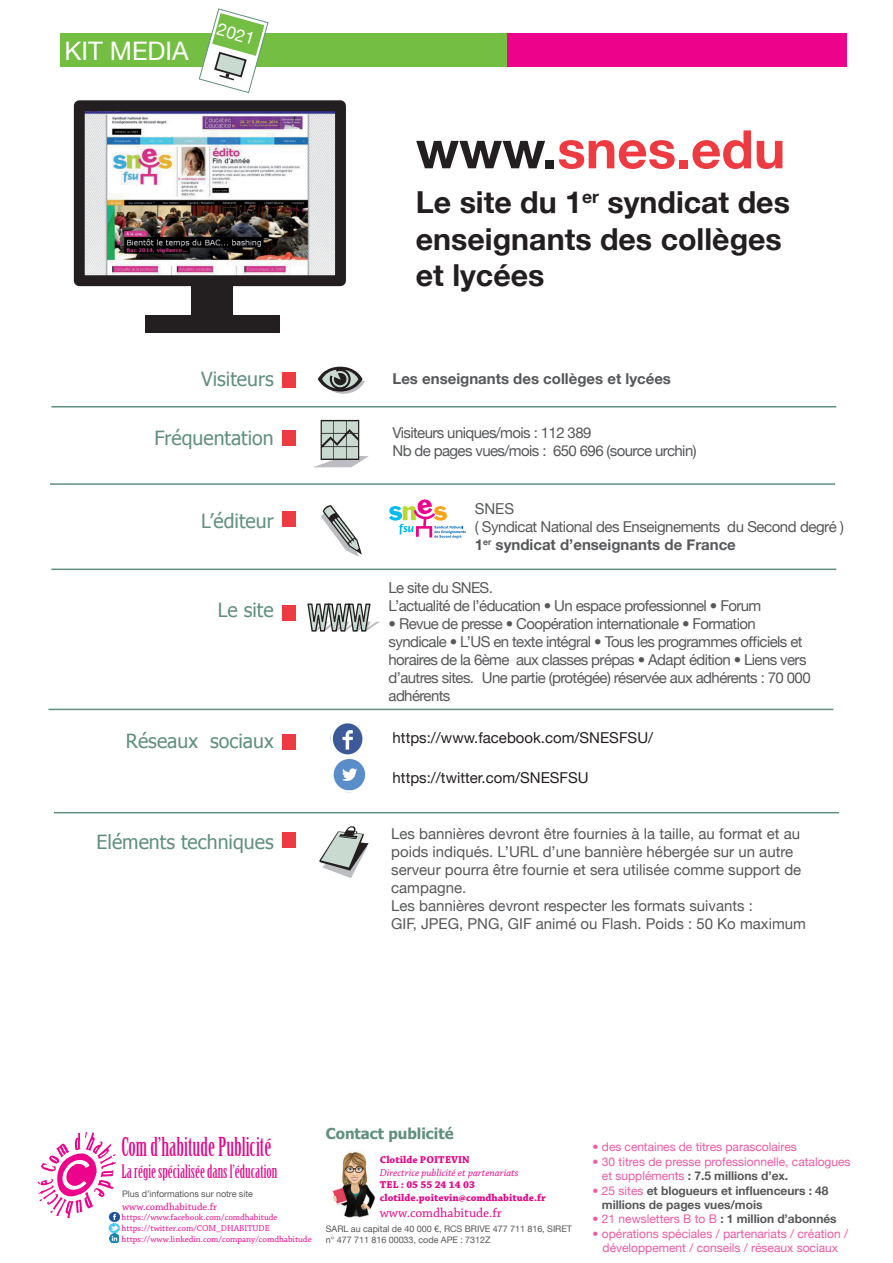
<style>
.page{position:relative;width:893px;height:1263px;background:#fff}
.page>*{position:absolute;margin:0;border:0;box-sizing:border-box;transform-origin:0 0}
.t1{font:700 53.1px "Helvetica Neue";color:#ee3a41}
.t2{font:700 30.3px/36.5px "Helvetica Neue";color:#231f20}
.t3{font:25.5px "Birch Std";color:#e20787}
.t4{font:25.5px "Helvetica Neue";color:#fff}
.t5{font:19.5px "Tahoma";color:#619080}
.t6{font:18px "Birch Std";color:#e20787}
.t7{font:17.25px "Helvetica Neue";color:#fff}
.t8{font:15px/18px "Helvetica Neue";letter-spacing:-.04em;color:#57585a}
.t9{font:15px/18px "Helvetica Neue";color:#57585a}
.t10{font:700 15px "Helvetica Neue";color:#57585a}
.t11{font:15px "Helvetica Neue";color:#231f20}
.t12{font:700 15px "Tahoma";color:#619080}
.t13{font:13.5px "Chaparral Pro";color:#e20787}
.t14{font:12px/14.4px "Helvetica Neue";color:#ef59a1}
.t15{font:700 12px/14.4px "Helvetica Neue";letter-spacing:-.005em;color:#57585a}
.t16{font:italic 10.5px/12.6px "Chaparral Pro";color:#e20787}
.t17{font:700 10.5px/12.6px "Chaparral Pro";color:#e20787}
.t18{font:10.5px "Chaparral Pro";color:#e20787}
.t19{font:9px/10.8px "Helvetica Neue";letter-spacing:-.005em;color:#57585a}
.t20{font:9px "Chaparral Pro";color:#ed028c}
.t21{font:9px "Chaparral Pro";color:#e20787}
.s1{color:#231f20}
.s2{font-weight:700;font-style:normal}
.s3{font-weight:700;color:#57585a}
.s4{font-weight:400;color:#ef59a1}
</style>
<div class="page">
<div style="left:283px;top:511px;width:13px;height:16px;background:#ee3a41"></div>
<div style="left:283px;top:832px;width:13px;height:16px;background:#ee3a41"></div>
<div style="left:283px;top:430px;width:13px;height:16px;background:#ee3a41"></div>
<hr style="left:51px;top:406px;width:785px;height:1px;background:#619080">
<hr style="left:50px;top:483px;width:785px;height:2px;background:#619080">
<hr style="left:51px;top:569px;width:785px;height:1px;background:#619080">
<hr style="left:48px;top:709px;width:785px;height:1px;background:#619080">
<hr style="left:54px;top:812px;width:785px;height:1px;background:#619080">
<svg style="left:321px;top:505px;width:41px;height:52px"></svg>
<svg style="left:318px;top:367px;width:47px;height:27px"></svg>
<svg style="left:319px;top:826px;width:50px;height:52px"></svg>
<svg style="left:389px;top:499px;width:77px;height:39px"></svg>
<div style="left:283px;top:372px;width:13px;height:15px;background:#ee3a41"></div>
<div style="left:283px;top:605px;width:13px;height:15px;background:#ee3a41"></div>
<svg style="left:314px;top:420px;width:55px;height:47px"></svg>
<svg style="left:307px;top:603px;width:73px;height:29px"></svg>
<img style="left:86px;top:112px;width:248px;height:162px">
<div style="left:74px;top:100px;width:272px;height:186px;border:11px solid #231f20"></div>
<div style="left:191px;top:281px;width:41px;height:40px;background:#231f20"></div>
<div style="left:145px;top:315px;width:134px;height:18px;background:#231f20"></div>
<div style="left:60px;top:34px;width:785px;height:33px;background:#74bf43"></div>
<div style="left:508px;top:34px;width:339px;height:33px;background:#ed028c"></div>
<svg style="left:198px;top:8px;width:71px;height:85px"></svg>
<div style="left:283px;top:734px;width:13px;height:16px;background:#ee3a41"></div>
<img style="left:332px;top:723px;width:34px;height:68px">
<svg style="left:37px;top:1132px;width:79px;height:86px"></svg>
<img style="left:109px;top:1211px;width:11px;height:22px">
<svg style="left:110px;top:1233px;width:9px;height:10px"></svg>
<img style="left:332px;top:1151px;width:44px;height:67px">
<p class="t4" style="left:64px;top:36px;width:126px">KIT MEDIA</p>
<p class="t7" style="left:220px;top:19px;width:40px;rotate:16deg">2021</p>
<p class="t1" style="left:416px;top:117px;width:371px"><span class="s1">www.</span>snes.edu</p>
<p class="t2" style="left:416px;top:184px;width:376px">Le site du 1<sup>er</sup> syndicat des enseignants des collèges et lycées</p>
<p class="t5" style="left:201px;top:366px;width:74px">Visiteurs</p>
<p class="t10" style="left:392px;top:369px;width:280px">Les enseignants des collèges et lycées</p>
<p class="t5" style="left:154px;top:425px;width:121px">Fréquentation</p>
<p class="t8" style="left:392px;top:423px;width:200px">Visiteurs uniques/mois : 112 389</p>
<p class="t8" style="left:392px;top:441px;width:306px">Nb de pages vues/mois : 650 696 (source urchin)</p>
<p class="t5" style="left:201px;top:508px;width:74px">L’éditeur</p>
<p class="t5" style="left:218px;top:598px;width:58px">Le site</p>
<p class="t8" style="left:475px;top:499px;width:371px">SNES<br>( Syndicat National des Enseignements du Second degré )</p>
<p class="t10" style="left:475px;top:535px;width:263px">1<sup>er</sup> syndicat d’enseignants de France</p>
<p class="t8" style="left:389px;top:578px;width:106px">Le site du SNES.</p>
<p class="t8" style="left:389px;top:596px;width:374px">L’actualité de l’éducation • Un espace professionnel • Forum</p>
<p class="t8" style="left:389px;top:614px;width:424px">• Revue de presse • Coopération internationale • Formation syndicale • L’US en texte intégral • Tous les programmes officiels et horaires de la 6ème aux classes prépas • Adapt édition • Liens vers d’autres sites. Une partie (protégée) réservée aux adhérents : 70 000 adhérents</p>
<p class="t5" style="left:126px;top:728px;width:149px">Réseaux sociaux</p>
<p class="t11" style="left:393px;top:729px;width:262px">https://www.facebook.com/SNESFSU/</p>
<p class="t11" style="left:393px;top:769px;width:198px">https://twitter.com/SNESFSU</p>
<p class="t5" style="left:97px;top:830px;width:179px">Eléments techniques</p>
<p class="t9" style="left:391px;top:824px;width:412px">Les bannières devront être fournies à la taille, au format et au poids indiqués. L’URL d’une bannière hébergée sur un autre serveur pourra être fournie et sera utilisée comme support de campagne.</p>
<p class="t9" style="left:391px;top:896px;width:416px">Les bannières devront respecter les formats suivants :<br>GIF, JPEG, PNG, GIF animé ou Flash. Poids : 50 Ko maximum</p>
<p class="t3" style="left:121px;top:1132px;width:151px">Com d’habitude Publicité</p>
<p class="t6" style="left:121px;top:1161px;width:157px">La régie spécialisée dans l’éducation</p>
<p class="t19" style="left:122px;top:1188px;width:132px">Plus d’informations sur notre site</p>
<p class="t18" style="left:122px;top:1200px;width:97px">www.comdhabitude.fr</p>
<p class="t21" style="left:122px;top:1212px;width:157px">https://www.facebook.com/comdhabitude</p>
<p class="t20" style="left:122px;top:1223px;width:150px">https://twitter.com/COM_DHABITUDE</p>
<p class="t20" style="left:122px;top:1234px;width:192px">https://www.linkedin.com/company/comdhabitude</p>
<p class="t12" style="left:326px;top:1123px;width:129px">Contact publicité</p>
<p class="t16" style="left:380px;top:1154px;width:140px"><span class="s2">Clotilde POITEVIN<br></span>Directrice publicité et partenariats</p>
<p class="t17" style="left:380px;top:1179px;width:168px">TEL : 05 55 24 14 03 clotilde.poitevin@comdhabitude.fr</p>
<p class="t13" style="left:380px;top:1205px;width:124px">www.comdhabitude.fr</p>
<p class="t19" style="left:326px;top:1223px;width:248px">SARL au capital de 40 000 €, RCS BRIVE 477 711 816, SIRET n° 477 711 816 00033, code APE : 7312Z</p>
<p class="t14" style="left:593px;top:1140px;width:206px">• des centaines de titres parascolaires</p>
<p class="t14" style="left:602px;top:1154px;width:250px;text-indent:-9px">• 30 titres de presse professionnelle, catalogues et suppléments <span class="s3">: 7.5 millions d’ex.</span></p>
<p class="t15" style="left:602px;top:1183px;width:228px;text-indent:-9px"><span class="s4">• 25 sites</span> et blogueurs et influenceurs : 48 millions de pages vues/mois</p>
<p class="t14" style="left:593px;top:1212px;width:246px">• 21 newsletters B to B <span class="s3">: 1 million d’abonnés</span></p>
<p class="t14" style="left:593px;top:1226px;width:257px">• opérations spéciales / partenariats / création /</p>
<p class="t14" style="left:603px;top:1241px;width:237px">développement / conseils / réseaux sociaux</p>
</div>
